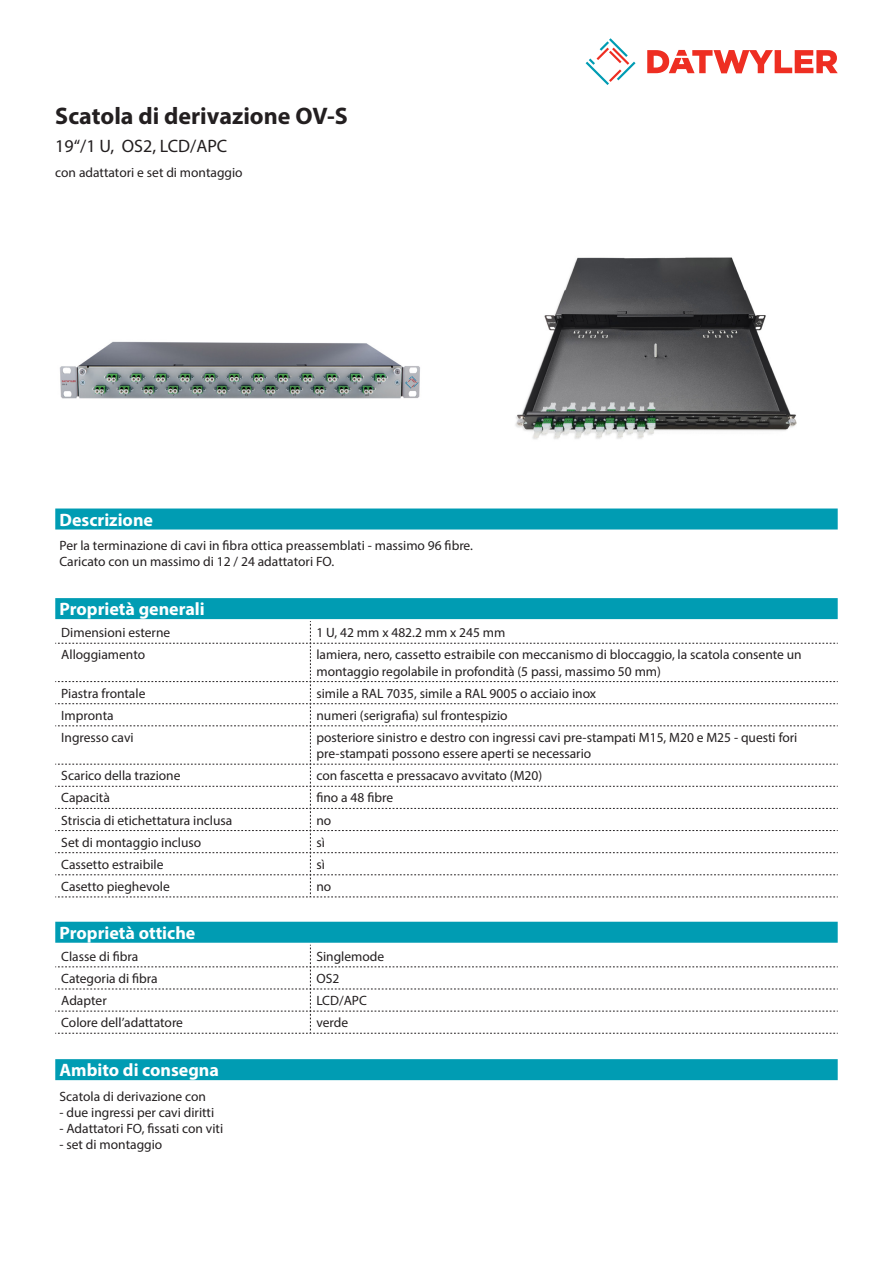
<style>
.page{position:relative;width:893px;height:1263px;background:#fff}
.page>*{position:absolute;margin:0;border:0;box-sizing:border-box;transform-origin:0 0}
.Product_Head{font:700 24px "Myriad Pro";color:#231f20}
.Standard_Head_Proper{font:700 18px "Myriad Pro";color:#fff}
.SubHead{font:18px "Myriad Pro";color:#231f20}
.myriad_light_propert{font:13.5px/16.2px "Myriad Pro";color:#231f20}
.Standard_text{font:13.5px/16.2px "Myriad Pro";color:#231f20}
</style>
<div class="page">
<svg style="left:586px;top:38px;width:49px;height:47px"></svg>
<svg style="left:647px;top:50px;width:191px;height:23px"></svg>
<img style="left:59px;top:341px;width:361px;height:58px">
<img style="left:515px;top:257px;width:282px;height:182px">
<div style="left:55px;top:508px;width:783px;height:21px;background:#009cb3"></div>
<div style="left:55px;top:1059px;width:783px;height:21px;background:#009cb3"></div>
<div style="left:55px;top:598px;width:783px;height:21px;background:#009cb3"></div>
<svg style="left:55px;top:621px;width:783px;height:277px"></svg>
<div style="left:55px;top:922px;width:783px;height:21px;background:#009cb3"></div>
<svg style="left:55px;top:945px;width:783px;height:89px"></svg>
<p class="Product_Head" style="left:55px;top:101px;width:294px">Scatola di derivazione OV-S</p>
<p class="SubHead" style="left:55px;top:135px;width:174px">19‘‘/1 U, OS2, LCD/APC</p>
<p class="Standard_text" style="left:55px;top:164px;width:189px">con adattatori e set di montaggio</p>
<p class="Standard_Head_Proper" style="left:60px;top:508px;width:95px">Descrizione</p>
<p class="Standard_text" style="left:60px;top:537px;width:415px">Per la terminazione di cavi in fibra ottica preassemblati - massimo 96 fibre.<br>Caricato con un massimo di 12 / 24 adattatori FO.</p>
<p class="Standard_Head_Proper" style="left:60px;top:597px;width:147px">Proprietà generali</p>
<p class="myriad_light_propert" style="left:61px;top:624px;width:111px">Dimensioni esterne</p>
<p class="myriad_light_propert" style="left:316px;top:624px;width:191px">1 U, 42 mm x 482.2 mm x 245 mm</p>
<p class="myriad_light_propert" style="left:61px;top:646px;width:85px">Alloggiamento</p>
<p class="myriad_light_propert" style="left:316px;top:646px;width:487px">lamiera, nero, cassetto estraibile con meccanismo di bloccaggio, la scatola consente un montaggio regolabile in profondità (5 passi, massimo 50 mm)</p>
<p class="myriad_light_propert" style="left:61px;top:685px;width:86px">Piastra frontale</p>
<p class="myriad_light_propert" style="left:316px;top:685px;width:281px">simile a RAL 7035, simile a RAL 9005 o acciaio inox</p>
<p class="myriad_light_propert" style="left:61px;top:707px;width:54px">Impronta</p>
<p class="myriad_light_propert" style="left:316px;top:707px;width:193px">numeri (serigrafia) sul frontespizio</p>
<p class="myriad_light_propert" style="left:61px;top:729px;width:74px">Ingresso cavi</p>
<p class="myriad_light_propert" style="left:316px;top:729px;width:483px">posteriore sinistro e destro con ingressi cavi pre-stampati M15, M20 e M25 - questi fori pre-stampati possono essere aperti se necessario</p>
<p class="myriad_light_propert" style="left:61px;top:767px;width:121px">Scarico della trazione</p>
<p class="myriad_light_propert" style="left:316px;top:767px;width:227px">con fascetta e pressacavo avvitato (M20)</p>
<p class="myriad_light_propert" style="left:61px;top:789px;width:50px">Capacità</p>
<p class="myriad_light_propert" style="left:316px;top:789px;width:78px">fino a 48 fibre</p>
<p class="myriad_light_propert" style="left:61px;top:812px;width:173px">Striscia di etichettatura inclusa</p>
<p class="myriad_light_propert" style="left:316px;top:812px;width:16px">no</p>
<p class="myriad_light_propert" style="left:61px;top:834px;width:142px">Set di montaggio incluso</p>
<p class="myriad_light_propert" style="left:316px;top:834px;width:10px">sì</p>
<p class="myriad_light_propert" style="left:61px;top:856px;width:104px">Cassetto estraibile</p>
<p class="myriad_light_propert" style="left:316px;top:856px;width:10px">sì</p>
<p class="myriad_light_propert" style="left:61px;top:878px;width:110px">Casetto pieghevole</p>
<p class="myriad_light_propert" style="left:316px;top:878px;width:16px">no</p>
<p class="Standard_Head_Proper" style="left:60px;top:921px;width:137px">Proprietà ottiche</p>
<p class="myriad_light_propert" style="left:61px;top:948px;width:79px">Classe di fibra</p>
<p class="myriad_light_propert" style="left:316px;top:948px;width:69px">Singlemode</p>
<p class="myriad_light_propert" style="left:61px;top:970px;width:98px">Categoria di fibra</p>
<p class="myriad_light_propert" style="left:316px;top:970px;width:24px">OS2</p>
<p class="myriad_light_propert" style="left:61px;top:992px;width:47px">Adapter</p>
<p class="myriad_light_propert" style="left:316px;top:992px;width:52px">LCD/APC</p>
<p class="myriad_light_propert" style="left:61px;top:1014px;width:123px">Colore dell’adattatore</p>
<p class="myriad_light_propert" style="left:316px;top:1014px;width:33px">verde</p>
<p class="Standard_Head_Proper" style="left:60px;top:1058px;width:161px">Ambito di consegna</p>
<p class="Standard_text" style="left:60px;top:1088px;width:148px">Scatola di derivazione con</p>
<p class="Standard_text" style="left:60px;top:1104px;width:156px">- due ingressi per cavi diritti</p>
<p class="Standard_text" style="left:60px;top:1120px;width:165px">- Adattatori FO, fissati con viti</p>
<p class="Standard_text" style="left:60px;top:1136px;width:104px">- set di montaggio</p>
</div>
